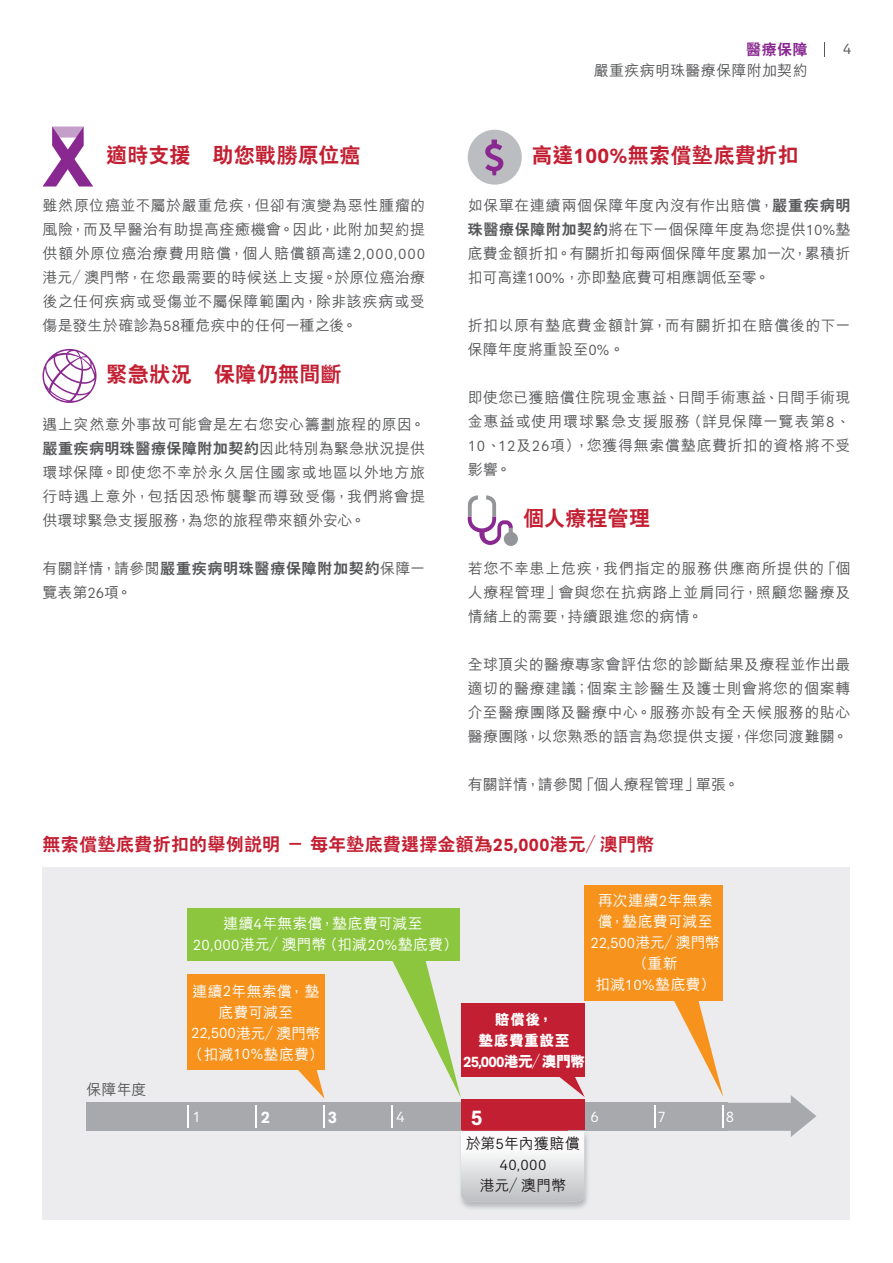
<style>
.page{position:relative;width:893px;height:1263px;background:#fff}
.page>*{position:absolute;margin:0;border:0;box-sizing:border-box;transform-origin:0 0}
.t1{font:800 21px "C Hei 2 HK";letter-spacing:.015em;color:#c31f32}
.t2{font:700 21px "AIA Everest";color:#fff}
.t3{font:800 18px "C Hei 2 HK";letter-spacing:.02em;color:#c31f32}
.t4{font:700 16.5px "AIA Everest";color:#fff}
.t5{font:500 15px/24px "M Hei HK";letter-spacing:.025em;color:#57585a;text-align:justify}
.t6{font:500 15px/21px "M Hei HK";letter-spacing:.01em;color:#fff;text-align:center}
.t7{font:800 15px "C Hei 2 HK";letter-spacing:.04em;color:#57585a}
.t8{font:15px "AIA Everest";color:#fff}
.t9{font:500 15px "M Hei HK";color:#231f20}
.t10{font:700 15px "AIA Everest";color:#fff}
.t11{font:800 15px/21px "M Hei HK";letter-spacing:.02em;color:#fff;text-align:center}
.t12{font:15px "AIA Everest";color:#231f20}
.t13{font:800 15px "C Hei 2 HK";color:#892890}
.t14{font:15px "AIA Everest";color:#57585a}
.s1{font-family:"AIA Everest";font-weight:400}
.s2{font-family:"M Hei HK";font-weight:500}
.s3{font-family:"AIA Everest";font-weight:700}
.s4{font-family:"C Hei 2 HK";font-weight:800}
.s5{font-family:"M Hei HK";font-weight:800}
</style>
<div class="page">
<div style="left:43px;top:867px;width:807px;height:353px;background:#ececee"></div>
<div style="left:324px;top:1103px;width:137px;height:28px;background:#a8a9ad"></div>
<div style="left:86px;top:1103px;width:239px;height:28px;background:#a8a9ad"></div>
<div style="left:568px;top:1103px;width:159px;height:28px;background:#a8a9ad"></div>
<div style="left:461px;top:1099px;width:124px;height:32px;background:#c31f32"></div>
<svg style="left:459px;top:1131px;width:130px;height:71px"></svg>
<svg style="left:298px;top:1070px;width:26px;height:28px"></svg>
<svg style="left:559px;top:1077px;width:26px;height:20px"></svg>
<svg style="left:386px;top:960px;width:75px;height:138px"></svg>
<svg style="left:188px;top:1106px;width:1px;height:22px"></svg>
<svg style="left:256px;top:1106px;width:1px;height:22px"></svg>
<svg style="left:655px;top:1106px;width:1px;height:22px"></svg>
<svg style="left:324px;top:1106px;width:1px;height:22px"></svg>
<svg style="left:669px;top:1001px;width:147px;height:136px"></svg>
<svg style="left:391px;top:1106px;width:1px;height:22px"></svg>
<div style="left:187px;top:974px;width:138px;height:96px;background:#f7931d"></div>
<div style="left:584px;top:885px;width:139px;height:116px;background:#f7931d"></div>
<div style="left:187px;top:908px;width:273px;height:52px;background:#8bc63e"></div>
<div style="left:461px;top:1003px;width:124px;height:74px;background:#c31f32"></div>
<svg style="left:468px;top:495px;width:50px;height:51px"></svg>
<div style="left:468px;top:130px;width:54px;height:55px;background:#bcbdc0;border-radius:50%"></div>
<svg style="left:485px;top:140px;width:19px;height:35px"></svg>
<svg style="left:43px;top:349px;width:54px;height:54px"></svg>
<svg style="left:43px;top:126px;width:50px;height:60px"></svg>
<svg style="left:824px;top:43px;width:1px;height:14px"></svg>
<h1 class="t1" style="left:106px;top:144px;width:256px">適時支援　助您戰勝原位癌</h1>
<p class="t5" style="left:43px;top:192px;width:384px">雖然原位癌並不屬於嚴重危疾，但卻有演變為惡性腫瘤的風險，而及早醫治有助提高痊癒機會。因此，此附加契約提供額外原位癌治療費用賠償，個人賠償額高達<span class="s1">2,000,000</span>港元／澳門幣，在您最需要的時候送上支援。於原位癌治療後之任何疾病或受傷並不屬保障範圍內，除非該疾病或受傷是發生於確診為<span class="s1">58</span>種危疾中的任何一種之後。</p>
<h1 class="t1" style="left:106px;top:363px;width:237px">緊急狀況　保障仍無間斷</h1>
<p class="t5" style="left:43px;top:411px;width:384px">遇上突然意外事故可能會是左右您安心籌劃旅程的原因。</p>
<p class="t7" style="left:43px;top:441px;width:384px">嚴重疾病明珠醫療保障附加契約<span class="s2">因此特別為緊急狀況提供</span></p>
<p class="t5" style="left:43px;top:459px;width:384px">環球保障。即使您不幸於永久居住國家或地區以外地方旅行時遇上意外，包括因恐怖襲擊而導致受傷，我們將會提供環球緊急支援服務，為您的旅程帶來額外安心。</p>
<p class="t7" style="left:43px;top:561px;width:384px"><span class="s2">有關詳情，請參閱</span>嚴重疾病明珠醫療保障附加契約<span class="s2">保障一</span></p>
<p class="t5" style="left:43px;top:579px;width:91px">覽表第<span class="s1">26</span>項。</p>
<p class="t13" style="left:746px;top:42px;width:63px">醫療保障</p>
<p class="t5" style="left:594px;top:58px;width:215px">嚴重疾病明珠醫療保障附加契約</p>
<p class="t14" style="left:843px;top:40px;width:10px">4</p>
<h1 class="t1" style="left:531px;top:144px;width:269px">高達<span class="s3">100%</span>無索償墊底費折扣</h1>
<p class="t5" style="left:468px;top:192px;width:384px">如保單在連續兩個保障年度內沒有作出賠償，<span class="s4">嚴重疾病明珠醫療保障附加契約</span>將在下一個保障年度為您提供<span class="s1">10%</span>墊底費金額折扣。有關折扣每兩個保障年度累加一次，累積折扣可高達<span class="s1">100%</span>，亦即墊底費可相應調低至零。</p>
<p class="t5" style="left:468px;top:312px;width:384px">折扣以原有墊底費金額計算，而有關折扣在賠償後的下一保障年度將重設至<span class="s1">0%</span>。</p>
<p class="t5" style="left:468px;top:384px;width:384px">即使您已獲賠償住院現金惠益、日間手術惠益、日間手術現金惠益或使用環球緊急支援服務（詳見保障一覽表第<span class="s1">8</span>、<span class="s1">10</span>、<span class="s1">12</span>及<span class="s1">26</span>項），您獲得無索償墊底費折扣的資格將不受影響。</p>
<h1 class="t1" style="left:523px;top:507px;width:129px">個人療程管理</h1>
<p class="t5" style="left:468px;top:555px;width:384px">若您不幸患上危疾，我們指定的服務供應商所提供的「個人療程管理」會與您在抗病路上並肩同行，照顧您醫療及情緒上的需要，持續跟進您的病情。</p>
<p class="t5" style="left:468px;top:651px;width:384px">全球頂尖的醫療專家會評估您的診斷結果及療程並作出最適切的醫療建議；個案主診醫生及護士則會將您的個案轉介至醫療團隊及醫療中心。服務亦設有全天候服務的貼心醫療團隊，以您熟悉的語言為您提供支援，伴您同渡難關。</p>
<p class="t5" style="left:468px;top:771px;width:273px">有關詳情，請參閱「個人療程管理」單張。</p>
<p class="t3" style="left:43px;top:835px;width:613px">無索償墊底費折扣的舉例說明 － 每年墊底費選擇金額為<span class="s3">25,000</span>港元／澳門幣</p>
<p class="t5" style="left:87px;top:1076px;width:61px">保障年度</p>
<p class="t6" style="left:193px;top:911px;width:267px">連續<span class="s1">4</span>年無索償，墊底費可減至<br><span class="s1">20,000</span>港元／澳門幣（扣減<span class="s1">20%</span>墊底費）</p>
<p class="t6" style="left:192px;top:979px;width:129px">連續<span class="s1">2</span>年無索償，墊底費可減至</p>
<p class="t8" style="left:191px;top:1024px;width:131px">22,500<span class="s2">港元／澳門幣</span></p>
<p class="t6" style="left:188px;top:1042px;width:137px">（扣減<span class="s1">10%</span>墊底費）</p>
<p class="t6" style="left:598px;top:889px;width:117px;text-align:left">再次連續<span class="s1">2</span>年無索償，墊底費可減至</p>
<p class="t8" style="left:590px;top:934px;width:131px">22,500<span class="s2">港元／澳門幣</span></p>
<p class="t6" style="left:595px;top:952px;width:122px">（重新<br>扣減<span class="s1">10%</span>墊底費）</p>
<p class="t11" style="left:478px;top:1008px;width:93px">賠償後，<br>墊底費重設至</p>
<p class="t10" style="left:463px;top:1053px;width:124px">25,000<span class="s5">港元／澳門幣</span></p>
<p class="t8" style="left:192px;top:1108px;width:10px">1</p>
<p class="t4" style="left:261px;top:1108px;width:11px">2</p>
<p class="t4" style="left:328px;top:1108px;width:11px">3</p>
<p class="t8" style="left:396px;top:1108px;width:10px">4</p>
<h1 class="t2" style="left:471px;top:1106px;width:13px">5</h1>
<p class="t8" style="left:590px;top:1108px;width:10px">6</p>
<p class="t8" style="left:658px;top:1108px;width:10px">7</p>
<p class="t8" style="left:726px;top:1108px;width:10px">8</p>
<p class="t9" style="left:466px;top:1133px;width:116px">於第<span class="s1">5</span>年內獲賠償</p>
<p class="t12" style="left:500px;top:1157px;width:48px">40,000</p>
<p class="t9" style="left:480px;top:1175px;width:88px">港元／澳門幣</p>
</div>
